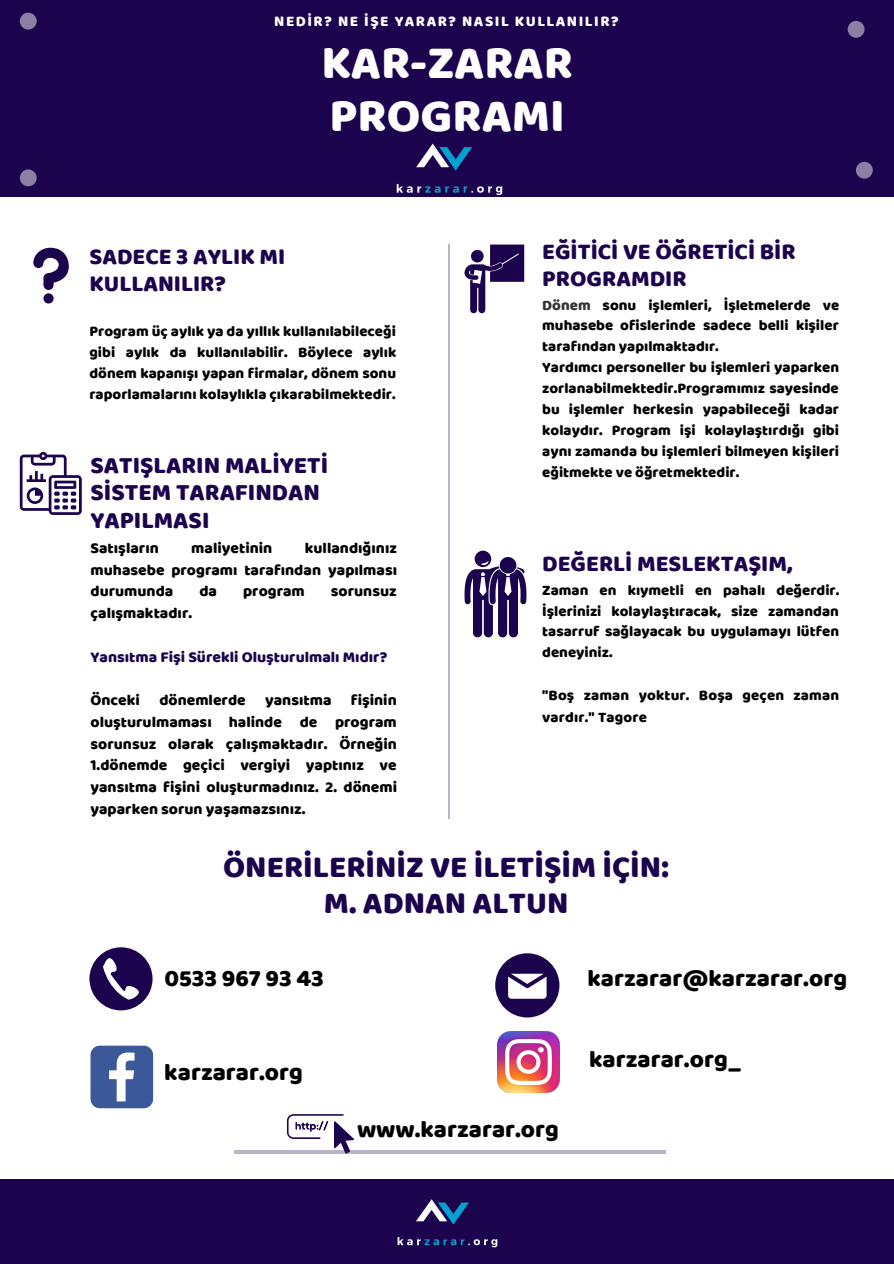
<style>
.page{position:relative;width:894px;height:1264px;background:#fff}
.page>*{position:absolute;margin:0;border:0;box-sizing:border-box;transform-origin:0 0}
.t1{font:48px/52.5px "Baloo";color:#fff}
.t2{font:31.5px/36.2px "Baloo";color:#1b034d;text-align:center}
.t3{font:24.3px "Baloo";color:#000}
.t4{font:24.3px/27.6px "Baloo";color:#1b034d}
.t5{font:23.4px/26.5px "Baloo";color:#1b034d}
.t6{font:15.6px/21.8px "Baloo";color:#000;text-align:justify}
.t7{font:15.6px "Baloo";color:#1b034d}
.t8{font:15.15px "Baloo";letter-spacing:.1em;color:#fff}
.t9{font:15px/20.9px "Baloo";color:#000;text-align:justify}
.s1{color:#333}
</style>
<div class="page">
<div style="left:0;top:0;width:893px;height:197px;background:#1b034d"></div>
<div style="left:20px;top:13px;width:17px;height:17px;background:#8b7fa4;border-radius:50%"></div>
<svg style="left:847px;top:21px;width:17px;height:17px"></svg>
<svg style="left:855px;top:162px;width:17px;height:17px"></svg>
<div style="left:20px;top:169px;width:17px;height:17px;background:#8b7fa4;border-radius:50%"></div>
<img style="left:396px;top:143px;width:129px;height:119px">
<hr style="left:234px;top:1150px;width:431px;height:3px;background:#1b034d">
<div style="left:0;top:1179px;width:893px;height:84px;background:#1b034d"></div>
<img style="left:360px;top:1150px;width:174px;height:98px">
<hr style="left:448px;top:244px;width:1px;height:574px;background:#1b034d">
<svg style="left:33px;top:248px;width:36px;height:55px"></svg>
<svg style="left:20px;top:452px;width:62px;height:63px"></svg>
<svg style="left:464px;top:244px;width:60px;height:69px"></svg>
<svg style="left:464px;top:550px;width:62px;height:87px"></svg>
<svg style="left:90px;top:1045px;width:63px;height:63px"></svg>
<img style="left:497px;top:1031px;width:62px;height:61px">
<svg style="left:287px;top:1114px;width:67px;height:39px"></svg>
<svg style="left:495px;top:953px;width:64px;height:64px"></svg>
<svg style="left:89px;top:947px;width:63px;height:63px"></svg>
<p class="t8" style="left:274px;top:11px;width:346px">NEDİR? NE İŞE YARAR? NASIL KULLANILIR?</p>
<h1 class="t1" style="left:321px;top:35px;width:253px">KAR-ZARAR<br>PROGRAMI</h1>
<h3 class="t5" style="left:89px;top:243px;width:197px">SADECE 3 AYLIK MI<br>KULLANILIR?</h3>
<p class="t9" style="left:89px;top:320px;width:308px">Program üç aylık ya da yıllık kullanılabileceği gibi aylık da kullanılabilir. Böylece aylık dönem kapanışı yapan firmalar, dönem sonu raporlamalarını kolaylıkla çıkarabilmektedir.</p>
<h3 class="t4" style="left:90px;top:450px;width:239px">SATIŞLARIN MALİYETİ<br>SİSTEM TARAFINDAN<br>YAPILMASI</h3>
<p class="t6" style="left:90px;top:536px;width:70px">Satışların</p>
<p class="t6" style="left:191px;top:536px;width:83px">maliyetinin</p>
<p class="t6" style="left:90px;top:536px;width:308px;text-indent:214px">kullandığınız muhasebe programı tarafından yapılması durumunda</p>
<p class="t6" style="left:199px;top:580px;width:19px">da</p>
<p class="t6" style="left:243px;top:580px;width:63px">program</p>
<p class="t6" style="left:331px;top:580px;width:67px">sorunsuz</p>
<p class="t6" style="left:90px;top:602px;width:103px">çalışmaktadır.</p>
<p class="t7" style="left:90px;top:647px;width:298px">Yansıtma Fişi Sürekli Oluşturulmalı Mıdır?</p>
<p class="t6" style="left:90px;top:689px;width:308px">Önceki dönemlerde yansıtma fişinin oluşturulmaması halinde de program sorunsuz olarak çalışmaktadır. Örneğin 1.dönemde geçici vergiyi yaptınız ve yansıtma fişini oluşturmadınız. 2. dönemi yaparken sorun yaşamazsınız.</p>
<h3 class="t5" style="left:542px;top:237px;width:255px">EĞİTİCİ VE ÖĞRETİCİ BİR<br>PROGRAMDIR</h3>
<p class="t9" style="left:542px;top:294px;width:298px;text-align:left"><span class="s1">Dönem</span> sonu işlemleri, İşletmelerde ve muhasebe ofislerinde sadece belli kişiler tarafından yapılmaktadır.<br>Yardımcı personeller bu işlemleri yaparken zorlanabilmektedir.Programımız sayesinde bu işlemler herkesin yapabileceği kadar kolaydır. Program işi kolaylaştırdığı gibi aynı zamanda bu işlemleri bilmeyen kişileri eğitmekte ve öğretmektedir.</p>
<h3 class="t5" style="left:542px;top:549px;width:252px">DEĞERLİ MESLEKTAŞIM,</h3>
<p class="t9" style="left:542px;top:579px;width:298px">Zaman en kıymetli en pahalı değerdir.<br>İşlerinizi kolaylaştıracak, size zamandan tasarruf sağlayacak bu uygulamayı lütfen deneyiniz.</p>
<p class="t9" style="left:542px;top:683px;width:298px;line-height:22px">"Boş zaman yoktur. Boşa geçen zaman vardır." Tagore</p>
<h2 class="t2" style="left:223px;top:847px;width:447px">ÖNERİLERİNİZ VE İLETİŞİM İÇİN:<br>M. ADNAN ALTUN</h2>
<h3 class="t3" style="left:164px;top:962px;width:161px">0533 967 93 43</h3>
<h3 class="t3" style="left:164px;top:1057px;width:140px">karzarar.org</h3>
<h3 class="t3" style="left:357px;top:1114px;width:203px">www.karzarar.org</h3>
<h3 class="t3" style="left:587px;top:963px;width:261px">karzarar@karzarar.org</h3>
<h3 class="t3" style="left:589px;top:1043px;width:154px">karzarar.org_</h3>
</div>
